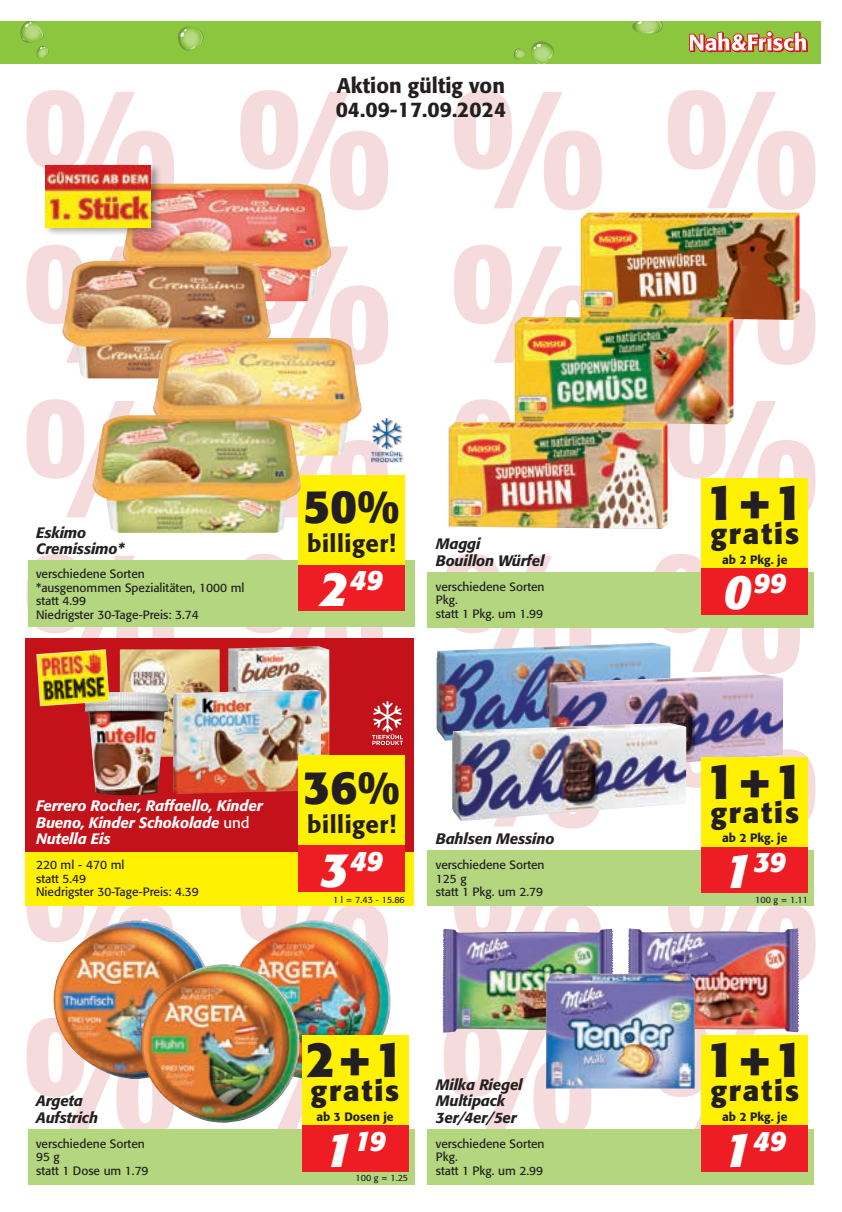
<style>
.page{position:relative;width:842px;height:1212px;background:#fff}
.page>*{position:absolute;margin:0;border:0;box-sizing:border-box;transform-origin:0 0}
.t1{font:700 172.5px/154.5px "Formata Std";color:#c4121a;text-align:justify}
.t2{font:700 49.5px "Formata Std";color:#231f20}
.t3{font:700 46.5px "Formata Std";color:#231f20}
.t4{font:700 28.5px "Formata Std";letter-spacing:.07em;color:#231f20}
.t5{font:italic 700 28.05px "Formata Std";color:#fff}
.t6{font:500 24px "Formata Std";letter-spacing:.02em;color:#231f20}
.t7{font:500 21px/24px "Formata Std";color:#231f20}
.t8{font:italic 500 15px/16.5px "Formata Std";letter-spacing:-.01em;color:#231f20}
.t9{font:italic 500 15px/16.5px "Formata Std";letter-spacing:-.01em;color:#fff}
.t10{font:12px/13.5px "Formata Std";color:#231f20}
.t11{font:500 12px "Formata Std";color:#231f20}
.t12{font:9px "Formata Std";color:#231f20}
.s1{font-size:48px}
.s2{font-weight:400;font-style:normal}
</style>
<div class="page">
<div style="left:0;top:21px;width:821px;height:43px;background:#8bc63e"></div>
<svg style="left:20px;top:21px;width:29px;height:37px"></svg>
<svg style="left:632px;top:21px;width:31px;height:13px"></svg>
<svg style="left:531px;top:41px;width:23px;height:23px"></svg>
<svg style="left:514px;top:48px;width:11px;height:12px"></svg>
<svg style="left:178px;top:27px;width:26px;height:24px"></svg>
<svg style="left:689px;top:31px;width:119px;height:21px"></svg>
<div style="left:26px;top:638px;width:388px;height:268px;background:#c4121a"></div>
<div style="left:26px;top:853px;width:388px;height:53px;background:#fff101"></div>
<img style="left:228px;top:646px;width:101px;height:110px">
<img style="left:120px;top:649px;width:100px;height:108px">
<img style="left:123px;top:184px;width:208px;height:117px">
<img style="left:62px;top:261px;width:209px;height:117px">
<div style="left:28px;top:560px;width:387px;height:67px;background:#b3d67f"></div>
<div style="left:371px;top:419px;width:33px;height:44px;background:#231f20;opacity:.4"></div>
<img style="left:371px;top:419px;width:30px;height:42px">
<div style="left:372px;top:701px;width:32px;height:45px;background:#231f20;opacity:.4"></div>
<img style="left:372px;top:702px;width:30px;height:42px">
<img style="left:240px;top:920px;width:151px;height:159px">
<img style="left:54px;top:920px;width:150px;height:159px">
<div style="left:28px;top:1129px;width:387px;height:55px;background:#b3d67f"></div>
<div style="left:302px;top:1125px;width:106px;height:46px;background:#ee1d23"></div>
<div style="left:302px;top:1035px;width:106px;height:90px;background:#fff101"></div>
<img style="left:581px;top:213px;width:218px;height:107px">
<img style="left:515px;top:317px;width:218px;height:107px">
<img style="left:448px;top:422px;width:220px;height:107px">
<div style="left:427px;top:572px;width:387px;height:55px;background:#b3d67f"></div>
<div style="left:702px;top:568px;width:106px;height:46px;background:#ee1d23"></div>
<div style="left:702px;top:478px;width:106px;height:90px;background:#fff101"></div>
<img style="left:442px;top:929px;width:172px;height:104px">
<img style="left:628px;top:928px;width:171px;height:104px">
<img style="left:546px;top:974px;width:149px;height:114px">
<div style="left:427px;top:1129px;width:387px;height:55px;background:#b3d67f"></div>
<div style="left:702px;top:1125px;width:106px;height:46px;background:#ee1d23"></div>
<div style="left:702px;top:1035px;width:106px;height:90px;background:#fff101"></div>
<img style="left:437px;top:643px;width:233px;height:98px">
<img style="left:549px;top:674px;width:234px;height:98px">
<img style="left:452px;top:723px;width:234px;height:98px">
<div style="left:427px;top:850px;width:387px;height:56px;background:#b3d67f"></div>
<div style="left:702px;top:846px;width:106px;height:47px;background:#ee1d23"></div>
<div style="left:702px;top:757px;width:106px;height:89px;background:#fff101"></div>
<img style="left:141px;top:964px;width:159px;height:159px">
<img style="left:173px;top:690px;width:148px;height:104px">
<img style="left:89px;top:692px;width:79px;height:103px">
<div style="left:298px;top:845px;width:107px;height:47px;background:#ee1d23"></div>
<div style="left:298px;top:756px;width:107px;height:89px;background:#fff101"></div>
<div style="left:298px;top:564px;width:107px;height:47px;background:#ee1d23"></div>
<div style="left:298px;top:475px;width:107px;height:89px;background:#fff101"></div>
<img style="left:153px;top:338px;width:209px;height:118px">
<img style="left:93px;top:415px;width:208px;height:118px">
<div style="left:44px;top:162px;width:118px;height:76px;background:#231f20;opacity:.4"></div>
<img style="left:45px;top:165px;width:106px;height:62px">
<img style="left:36px;top:649px;width:80px;height:71px">
<h3 class="t7" style="left:336px;top:73px;width:172px">Aktion gültig von<br>04.09-17.09.2024</h3>
<h1 class="t1" style="left:21px;top:69px;width:801px">% % % % % % % % % % % % % % % % % % % % % % % % % % % %</h1>
<h2 class="t2" style="left:706px;top:472px;width:99px">1+1</h2>
<h3 class="t4" style="left:710px;top:516px;width:90px">gratis</h3>
<p class="t11" style="left:722px;top:552px;width:67px">ab 2 Pkg. je</p>
<h3 class="t3" style="left:303px;top:477px;width:98px">50%</h3>
<h3 class="t6" style="left:307px;top:528px;width:90px">billiger!</h3>
<p class="t8" style="left:36px;top:524px;width:90px">Eskimo<br>Cremissimo*</p>
<p class="t8" style="left:436px;top:535px;width:110px">Maggi<br>Bouillon Würfel</p>
<p class="t10" style="left:36px;top:567px;width:210px">verschiedene Sorten<br>*ausgenommen Spezialitäten, 1000 ml statt 4.99<br>Niedrigster 30-Tage-Preis: 3.74</p>
<h3 class="t5" style="left:320px;top:563px;width:64px"><span class="s1">2</span>49</h3>
<p class="t10" style="left:436px;top:580px;width:110px">verschiedene Sorten<br>Pkg.<br>statt 1 Pkg. um 1.99</p>
<h3 class="t5" style="left:723px;top:566px;width:64px"><span class="s1">0</span>99</h3>
<h2 class="t2" style="left:706px;top:750px;width:99px">1+1</h2>
<h3 class="t4" style="left:710px;top:795px;width:90px">gratis</h3>
<p class="t11" style="left:722px;top:831px;width:67px">ab 2 Pkg. je</p>
<h3 class="t3" style="left:303px;top:758px;width:98px">36%</h3>
<h3 class="t6" style="left:307px;top:809px;width:90px">billiger!</h3>
<p class="t9" style="left:36px;top:797px;width:228px">Ferrero Rocher, Raffaello, Kinder<br>Bueno, Kinder Schokolade <span class="s2">und<br></span>Nutella Eis</p>
<p class="t8" style="left:436px;top:830px;width:120px">Bahlsen Messino</p>
<h3 class="t5" style="left:320px;top:843px;width:64px"><span class="s1">3</span>49</h3>
<p class="t10" style="left:436px;top:858px;width:110px">verschiedene Sorten<br>125 g<br>statt 1 Pkg. um 2.79</p>
<h3 class="t5" style="left:724px;top:845px;width:64px"><span class="s1">1</span>39</h3>
<p class="t10" style="left:36px;top:858px;width:164px">220 ml - 470 ml<br>statt 5.49<br>Niedrigster 30-Tage-Preis: 4.39</p>
<p class="t12" style="left:333px;top:894px;width:73px">1 l = 7.43 - 15.86</p>
<p class="t12" style="left:755px;top:894px;width:54px">100 g = 1.11</p>
<h2 class="t2" style="left:306px;top:1029px;width:99px">2+1</h2>
<h3 class="t4" style="left:311px;top:1073px;width:90px">gratis</h3>
<p class="t11" style="left:316px;top:1109px;width:79px">ab 3 Dosen je</p>
<h2 class="t2" style="left:706px;top:1029px;width:99px">1+1</h2>
<h3 class="t4" style="left:710px;top:1073px;width:90px">gratis</h3>
<p class="t11" style="left:722px;top:1109px;width:67px">ab 2 Pkg. je</p>
<p class="t8" style="left:436px;top:1076px;width:88px">Milka Riegel<br>Multipack<br>3er/4er/5er</p>
<p class="t8" style="left:36px;top:1092px;width:63px">Argeta<br>Aufstrich</p>
<p class="t10" style="left:36px;top:1137px;width:114px">verschiedene Sorten<br>95 g<br>statt 1 Dose um 1.79</p>
<h3 class="t5" style="left:324px;top:1123px;width:63px"><span class="s1">1</span>19</h3>
<p class="t10" style="left:436px;top:1137px;width:110px">verschiedene Sorten<br>Pkg.<br>statt 1 Pkg. um 2.99</p>
<h3 class="t5" style="left:723px;top:1123px;width:64px"><span class="s1">1</span>49</h3>
<p class="t12" style="left:355px;top:1173px;width:54px">100 g = 1.25</p>
</div>
